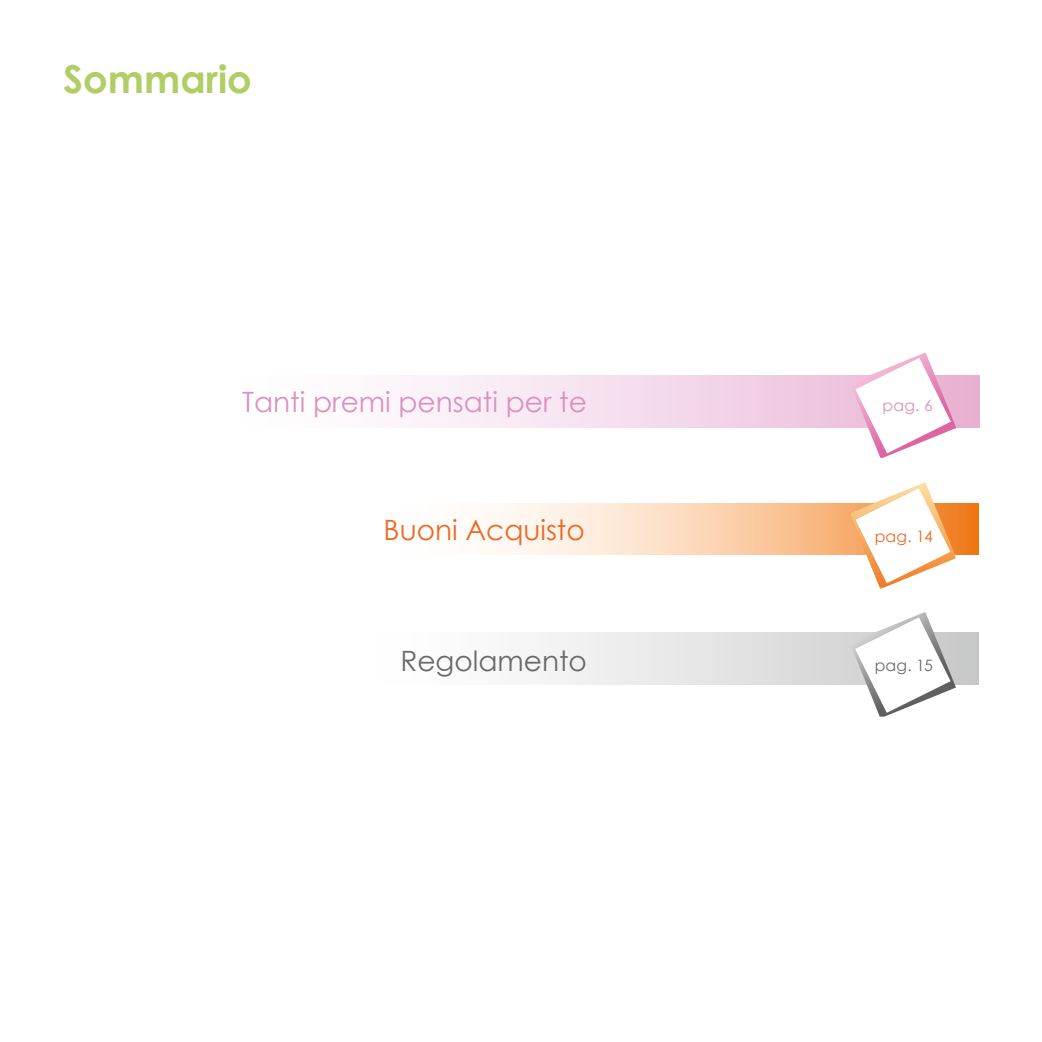
<style>
.page{position:relative;width:1042px;height:1042px;background:#fff}
.page>*{position:absolute;margin:0;border:0;box-sizing:border-box;transform-origin:0 0}
.t1{font:700 38.5px "Century Gothic";color:#b0ce65}
.t2{font:28px "Century Gothic";color:#db91be}
.t3{font:28px "Century Gothic";color:#ec6824}
.t4{font:28px "Century Gothic";color:#686968}
.t5{font:15.75px "Century Gothic";color:#ec6824}
.t6{font:15.75px "Century Gothic";color:#686968}
.t7{font:15.75px "Century Gothic";color:#db91be}
</style>
<div class="page">
<svg style="left:539px;top:632px;width:440px;height:52px"></svg>
<svg style="left:849px;top:612px;width:107px;height:104px"></svg>
<svg style="left:490px;top:503px;width:489px;height:52px;background:#fbd5b4"></svg>
<svg style="left:849px;top:482px;width:107px;height:107px"></svg>
<svg style="left:399px;top:375px;width:580px;height:52px"></svg>
<svg style="left:850px;top:352px;width:106px;height:106px"></svg>
<h1 class="t1" style="left:63px;top:50px;width:190px">Sommario</h1>
<p class="t2" style="left:242px;top:382px;width:346px">Tanti premi pensati per te</p>
<p class="t3" style="left:383px;top:510px;width:203px">Buoni Acquisto</p>
<p class="t4" style="left:400px;top:641px;width:188px">Regolamento</p>
<p class="t7" style="left:882px;top:395px;width:52px">pag. 6</p>
<p class="t5" style="left:874px;top:525px;width:60px">pag. 14</p>
<p class="t6" style="left:874px;top:654px;width:60px">pag. 15</p>
</div>
